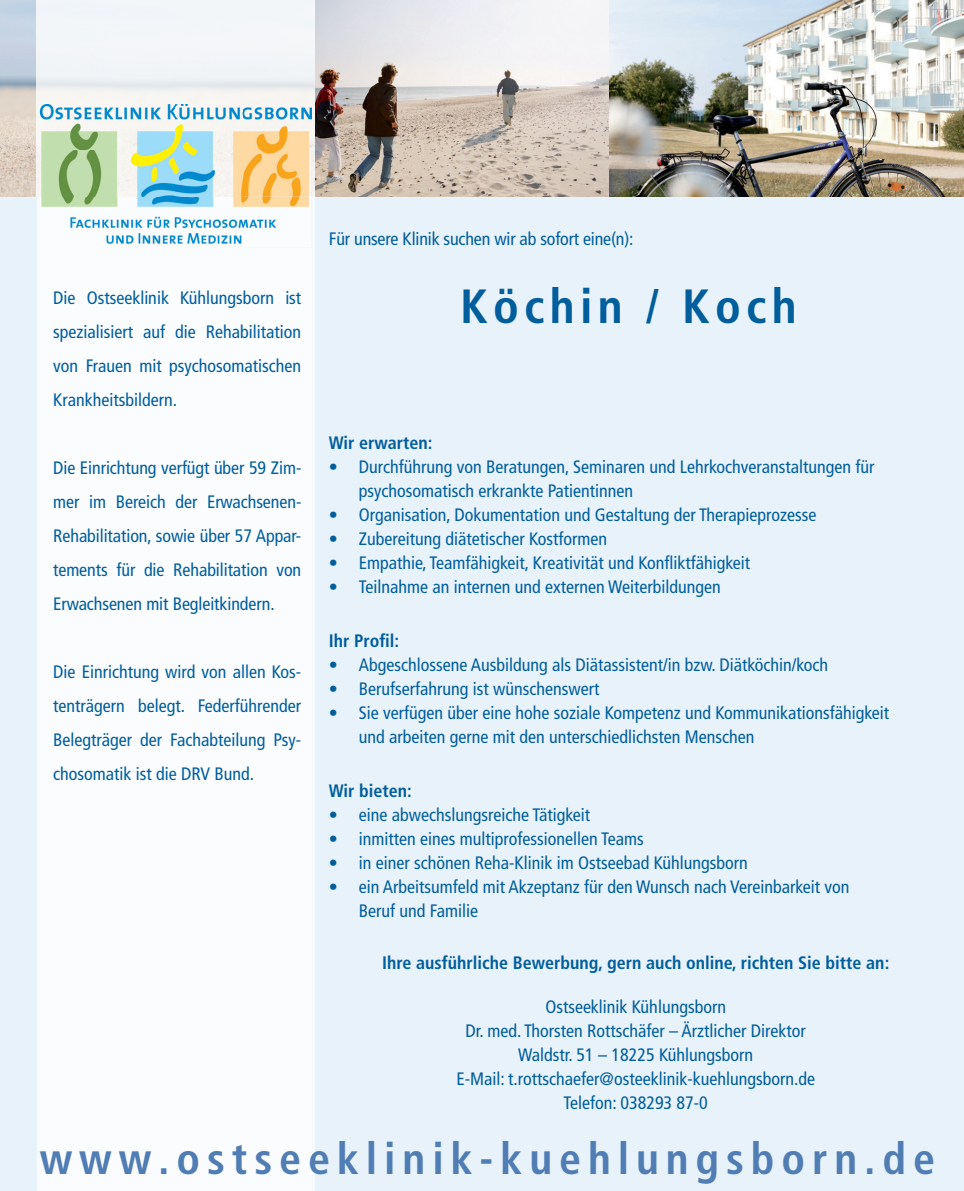
<style>
.page{position:relative;width:964px;height:1191px;background:#e8f2fa}
.page>*{position:absolute;margin:0;border:0;box-sizing:border-box;transform-origin:0 0}
.t1{font:700 condensed 48px "Frutiger LT Pro";letter-spacing:.11em;color:#015e9c}
.t2{font:700 condensed 44px "Frutiger LT Pro";letter-spacing:.155em;color:#507db3}
.t3{font:condensed 18px/34px "Frutiger LT Com";color:#015e9c;text-align:justify}
.t4{font:700 condensed 18px "Frutiger LT Pro";color:#015e9c}
</style>
<div class="page">
<img style="left:315px;top:0;width:648px;height:197px">
<img style="left:0;top:0;width:37px;height:196px">
<div style="left:39px;top:196px;width:274px;height:995px;background:#fafcfe"></div>
<div style="left:37px;top:0;width:278px;height:62px;background:#f3f6f8"></div>
<img style="left:37px;top:82px;width:70px;height:49px">
<img style="left:107px;top:82px;width:137px;height:22px">
<img style="left:244px;top:82px;width:71px;height:49px">
<img style="left:37px;top:131px;width:3px;height:65px">
<img style="left:311px;top:131px;width:4px;height:65px">
<hr style="left:313px;top:196px;width:2px;height:995px;background:#fafcfe">
<hr style="left:37px;top:196px;width:2px;height:995px;background:#fafcfe">
<img style="left:40px;top:104px;width:271px;height:143px">
<p class="t3" style="left:53px;top:281px;width:250px">Die Ostseeklinik Kühlungsborn ist spezialisiert auf die Rehabilitation von Frauen mit psychosomatischen Krankheitsbildern.</p>
<p class="t3" style="left:53px;top:451px;width:250px">Die Einrichtung verfügt über 59 Zim&shy;mer im Bereich der Erwachsenen-Rehabilitation, sowie über 57 Appar&shy;tements für die Rehabilitation von Erwachsenen mit Begleitkindern.</p>
<p class="t3" style="left:53px;top:655px;width:250px">Die Einrichtung wird von allen Kos&shy;tenträgern belegt. Federführender Belegträger der Fachabteilung Psy&shy;chosomatik ist die DRV Bund.</p>
<p class="t3" style="left:329px;top:221px;width:306px">Für unsere Klinik suchen wir ab sofort eine(n):</p>
<h1 class="t1" style="left:460px;top:277px;width:338px">Köchin / Koch</h1>
<p class="t4" style="left:329px;top:432px;width:105px">Wir erwarten:</p>
<p class="t3" style="left:359px;top:454px;width:517px;line-height:24px;text-indent:-30px">• Durchführung von Beratungen, Seminaren und Lehrkochveranstaltungen für psychosomatisch erkrankte Patientinnen</p>
<p class="t3" style="left:329px;top:497px;width:489px">• Organisation, Dokumentation und Gestaltung der Therapieprozesse</p>
<p class="t3" style="left:329px;top:521px;width:280px">• Zubereitung diätetischer Kostformen</p>
<p class="t3" style="left:329px;top:545px;width:423px">• Empathie, Teamfähigkeit, Kreativität und Konfliktfähigkeit</p>
<p class="t3" style="left:329px;top:569px;width:393px">• Teilnahme an internen und externen Weiterbildungen</p>
<p class="t4" style="left:329px;top:630px;width:72px">Ihr Profil:</p>
<p class="t3" style="left:329px;top:647px;width:501px">• Abgeschlossene Ausbildung als Diätassistent/in bzw. Diätköchin/koch</p>
<p class="t3" style="left:329px;top:671px;width:272px">• Berufserfahrung ist wünschenswert</p>
<p class="t3" style="left:359px;top:700px;width:532px;line-height:24px;text-indent:-30px">• Sie verfügen über eine hohe soziale Kompetenz und Kommunikationsfähigkeit und arbeiten gerne mit den unterschiedlichsten Menschen</p>
<p class="t4" style="left:329px;top:780px;width:85px">Wir bieten:</p>
<p class="t3" style="left:329px;top:797px;width:263px">• eine abwechslungsreiche Tätigkeit</p>
<p class="t3" style="left:329px;top:821px;width:316px">• inmitten eines multiprofessionellen Teams</p>
<p class="t3" style="left:329px;top:845px;width:420px">• in einer schönen Reha-Klinik im Ostseebad Kühlungsborn</p>
<p class="t3" style="left:359px;top:874px;width:492px;line-height:24px;text-indent:-30px">• ein Arbeitsumfeld mit Akzeptanz für den Wunsch nach Vereinbarkeit von<br>Beruf und Familie</p>
<p class="t4" style="left:382px;top:952px;width:509px">Ihre ausführliche Bewerbung, gern auch online, richten Sie bitte an:</p>
<p class="t3" style="left:456px;top:994px;width:360px;line-height:24px;text-align:center">Ostseeklinik Kühlungsborn<br>Dr. med. Thorsten Rottschäfer – Ärztlicher Direktor Waldstr. 51 – 18225 Kühlungsborn<br>E-Mail: t.rottschaefer@osteeklinik-kuehlungsborn.de Telefon: 038293 87-0</p>
<h2 class="t2" style="left:40px;top:1132px;width:897px">www.ostseeklinik-kuehlungsborn.de</h2>
</div>
